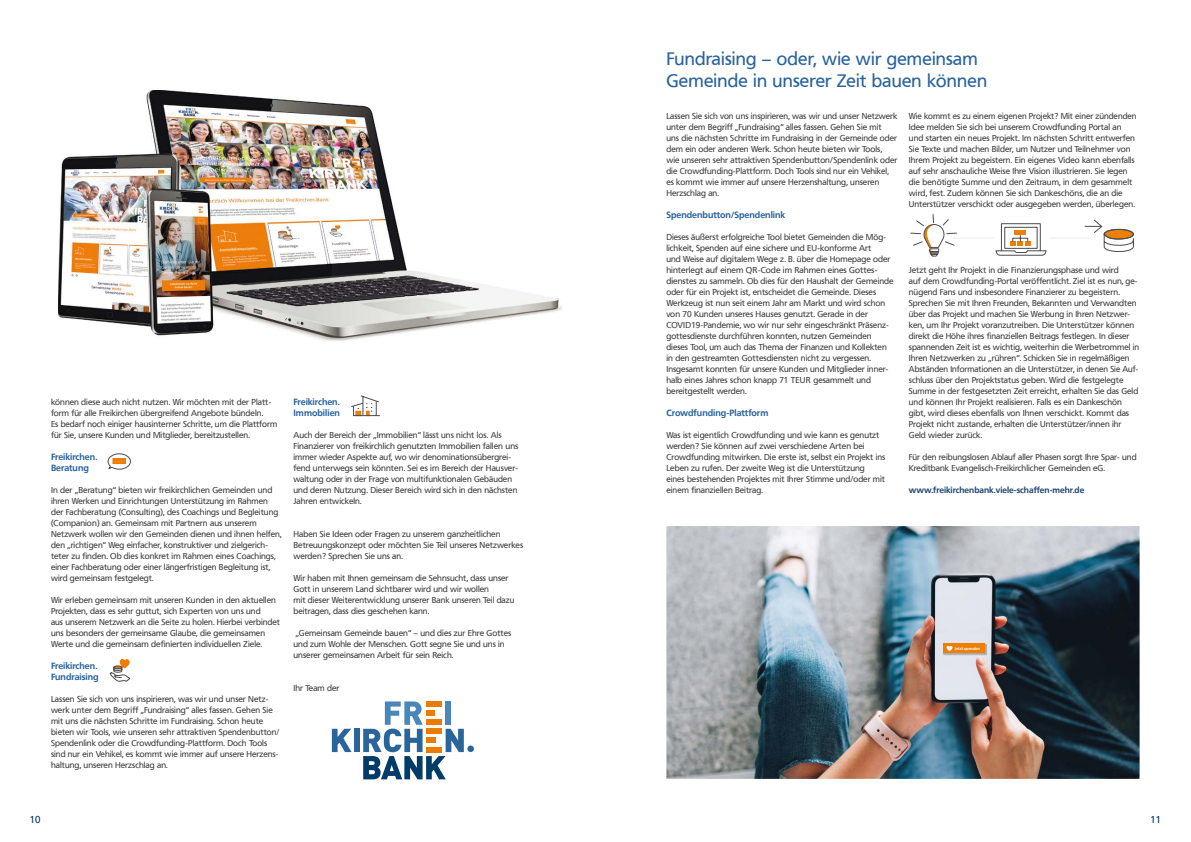
<style>
.page{position:relative;width:1191px;height:842px;background:#fff}
.page>*{position:absolute;margin:0;border:0;box-sizing:border-box;transform-origin:0 0}
.t1{font:18px/21.5px "Frutiger VR";letter-spacing:.01em;color:#2a639c}
.t2{font:10px "Frutiger VR";color:#003a64}
.t3{font:700 9px/11px "Frutiger VR";color:#2a639c}
.t4{font:8.5px/11px "Frutiger VR";color:#3e3d40}
.t5{font:700 8.5px "Frutiger VR";color:#1f4776}
.t6{font:700 4px "Frutiger VR";color:#fff}
</style>
<div class="page">
<svg style="left:332px;top:729px;width:19px;height:23px"></svg>
<div style="left:354px;top:729px;width:6px;height:23px;background:#29659b"></div>
<svg style="left:363px;top:701px;width:101px;height:78px"></svg>
<div style="left:426px;top:711px;width:9px;height:5px;background:#eb7b02"></div>
<div style="left:426px;top:701px;width:16px;height:6px;background:#eb7b02"></div>
<div style="left:426px;top:720px;width:16px;height:5px;background:#eb7b02"></div>
<div style="left:426px;top:738px;width:9px;height:5px;background:#eb7b02"></div>
<div style="left:426px;top:729px;width:16px;height:5px;background:#eb7b02"></div>
<div style="left:426px;top:747px;width:16px;height:5px;background:#eb7b02"></div>
<div style="left:467px;top:745px;width:7px;height:7px;background:#29659b;border-radius:50%"></div>
<img style="left:58px;top:90px;width:503px;height:251px">
<img style="left:666px;top:526px;width:473px;height:253px">
<img style="left:943px;top:644px;width:44px;height:11px">
<div style="left:943px;top:643px;width:42px;height:10px;background:#ee7f00"></div>
<svg style="left:946px;top:646px;width:6px;height:5px"></svg>
<svg style="left:351px;top:395px;width:29px;height:21px"></svg>
<svg style="left:110px;top:659px;width:21px;height:23px"></svg>
<svg style="left:107px;top:453px;width:24px;height:17px"></svg>
<svg style="left:910px;top:214px;width:47px;height:43px"></svg>
<svg style="left:995px;top:219px;width:139px;height:37px"></svg>
<hr style="left:1049px;top:238px;width:42px;height:1px;background:#eceded">
<hr style="left:952px;top:238px;width:42px;height:1px;background:#eceded">
<p class="t4" style="left:51px;top:397px;width:228px">können diese auch nicht nutzen. Wir möchten mit der Platt&shy;form für alle Freikirchen übergreifend Angebote bündeln.<br>Es bedarf noch einiger hausinterner Schritte, um die Plattform für Sie, unsere Kunden und Mitglieder, bereitzustellen.</p>
<p class="t3" style="left:51px;top:452px;width:48px">Freikirchen.<br>Beratung</p>
<p class="t4" style="left:51px;top:485px;width:232px">In der „Beratung“ bieten wir freikirchlichen Gemeinden und ihren Werken und Einrichtungen Unterstützung im Rahmen der Fachberatung (Consulting), des Coachings und Begleitung (Companion) an. Gemeinsam mit Partnern aus unserem Netzwerk wollen wir den Gemeinden dienen und ihnen helfen, den „richtigen“ Weg einfacher, konstruktiver und zielgerich&shy;teter zu finden. Ob dies konkret im Rahmen eines Coachings, einer Fachberatung oder einer längerfristigen Begleitung ist, wird gemeinsam festgelegt.</p>
<p class="t4" style="left:51px;top:595px;width:231px">Wir erleben gemeinsam mit unseren Kunden in den aktuellen Projekten, dass es sehr guttut, sich Experten von uns und<br>aus unserem Netzwerk an die Seite zu holen. Hierbei verbindet uns besonders der gemeinsame Glaube, die gemeinsamen Werte und die gemeinsam definierten individuellen Ziele.</p>
<p class="t3" style="left:51px;top:661px;width:49px">Freikirchen.<br>Fundraising</p>
<p class="t4" style="left:51px;top:694px;width:230px">Lassen Sie sich von uns inspirieren, was wir und unser Netz&shy;werk unter dem Begriff „Fundraising“ alles fassen. Gehen Sie mit uns die nächsten Schritte im Fundraising. Schon heute bieten wir Tools, wie unseren sehr attraktiven Spendenbutton/ Spendenlink oder die Crowdfunding-Plattform. Doch Tools sind nur ein Vehikel, es kommt wie immer auf unsere Herzens&shy;haltung, unseren Herzschlag an.</p>
<p class="t3" style="left:293px;top:397px;width:48px">Freikirchen.<br>Immobilien</p>
<p class="t4" style="left:293px;top:430px;width:226px">Auch der Bereich der „Immobilien“ lässt uns nicht los. Als Finanzierer von freikirchlich genutzten Immobilien fallen uns immer wieder Aspekte auf, wo wir denominationsübergrei&shy;fend unterwegs sein könnten. Sei es im Bereich der Hausver&shy;waltung oder in der Frage von multifunktionalen Gebäuden und deren Nutzung. Dieser Bereich wird sich in den nächsten Jahren entwickeln.</p>
<p class="t4" style="left:293px;top:529px;width:231px">Haben Sie Ideen oder Fragen zu unserem ganzheitlichen<br>Betreuungskonzept oder möchten Sie Teil unseres Netzwerkes werden? Sprechen Sie uns an.</p>
<p class="t4" style="left:293px;top:573px;width:222px">Wir haben mit Ihnen gemeinsam die Sehnsucht, dass unser Gott in unserem Land sichtbarer wird und wir wollen<br>mit dieser Weiterentwicklung unserer Bank unseren Teil dazu beitragen, dass dies geschehen kann.</p>
<p class="t4" style="left:293px;top:628px;width:219px">„Gemeinsam Gemeinde bauen“ – und dies zur Ehre Gottes und zum Wohle der Menschen. Gott segne Sie und uns in unserer gemeinsamen Arbeit für sein Reich.</p>
<p class="t4" style="left:293px;top:683px;width:48px">Ihr Team der</p>
<h1 class="t1" style="left:666px;top:49px;width:322px">Fundraising – oder, wie wir gemeinsam<br>Gemeinde in unserer Zeit bauen können</h1>
<p class="t4" style="left:666px;top:111px;width:233px">Lassen Sie sich von uns inspirieren, was wir und unser Netzwerk unter dem Begriff „Fundraising“ alles fassen. Gehen Sie mit<br>uns die nächsten Schritte im Fundraising in der Gemeinde oder dem ein oder anderen Werk. Schon heute bieten wir Tools, wie unseren sehr attraktiven Spendenbutton/Spendenlink oder die Crowdfunding-Plattform. Doch Tools sind nur ein Vehikel, es kommt wie immer auf unsere Herzenshaltung, unseren Herzschlag an.</p>
<p class="t3" style="left:666px;top:210px;width:120px">Spendenbutton/Spendenlink</p>
<p class="t4" style="left:666px;top:232px;width:229px">Dieses äußerst erfolgreiche Tool bietet Gemeinden die Mög&shy;lichkeit, Spenden auf eine sichere und EU-konforme Art<br>und Weise auf digitalem Wege z. B. über die Homepage oder hinterlegt auf einem QR-Code im Rahmen eines Gottes&shy;dienstes zu sammeln. Ob dies für den Haushalt der Gemeinde oder für ein Projekt ist, entscheidet die Gemeinde. Dieses Werkzeug ist nun seit einem Jahr am Markt und wird schon von 70 Kunden unseres Hauses genutzt. Gerade in der COVID19-Pandemie, wo wir nur sehr eingeschränkt Präsenz&shy;gottesdienste durchführen konnten, nutzen Gemeinden dieses Tool, um auch das Thema der Finanzen und Kollekten in den gestreamten Gottesdiensten nicht zu vergessen.<br>Insgesamt konnten für unsere Kunden und Mitglieder inner&shy;halb eines Jahres schon knapp 71 TEUR gesammelt und bereitgestellt werden.</p>
<p class="t3" style="left:666px;top:408px;width:103px">Crowdfunding-Plattform</p>
<p class="t4" style="left:666px;top:430px;width:220px">Was ist eigentlich Crowdfunding und wie kann es genutzt werden? Sie können auf zwei verschiedene Arten bei Crowdfunding mitwirken. Die erste ist, selbst ein Projekt ins Leben zu rufen. Der zweite Weg ist die Unterstützung eines bestehenden Projektes mit Ihrer Stimme und/oder mit einem finanziellen Beitrag.</p>
<p class="t4" style="left:909px;top:111px;width:229px">Wie kommt es zu einem eigenen Projekt? Mit einer zündenden Idee melden Sie sich bei unserem Crowdfunding Portal an und starten ein neues Projekt. Im nächsten Schritt entwerfen Sie Texte und machen Bilder, um Nutzer und Teilnehmer von Ihrem Projekt zu begeistern. Ein eigenes Video kann ebenfalls auf sehr anschauliche Weise Ihre Vision illustrieren. Sie legen die benötigte Summe und den Zeitraum, in dem gesammelt wird, fest. Zudem können Sie sich Dankeschöns, die an die Unterstützer verschickt oder ausgegeben werden, überlegen.</p>
<p class="t4" style="left:909px;top:265px;width:232px">Jetzt geht Ihr Projekt in die Finanzierungsphase und wird<br>auf dem Crowdfunding-Portal veröffentlicht. Ziel ist es nun, ge&shy;nügend Fans und insbesondere Finanzierer zu begeistern.<br>Sprechen Sie mit Ihren Freunden, Bekannten und Verwandten über das Projekt und machen Sie Werbung in Ihren Netzwer&shy;ken, um Ihr Projekt voranzutreiben. Die Unterstützer können direkt die Höhe ihres finanziellen Beitrags festlegen. In dieser spannenden Zeit ist es wichtig, weiterhin die Werbetrommel in Ihren Netzwerken zu „rühren“. Schicken Sie in regelmäßigen Abständen Informationen an die Unterstützer, in denen Sie Auf&shy;schluss über den Projektstatus geben. Wird die festgelegte Summe in der festgesetzten Zeit erreicht, erhalten Sie das Geld und können Ihr Projekt realisieren. Falls es ein Dankeschön gibt, wird dieses ebenfalls von Ihnen verschickt. Kommt das Projekt nicht zustande, erhalten die Unterstützer/innen ihr Geld wieder zurück.</p>
<p class="t4" style="left:909px;top:452px;width:229px">Für den reibungslosen Ablauf aller Phasen sorgt Ihre Spar- und<br>Kreditbank Evangelisch-Freikirchlicher Gemeinden eG.</p>
<p class="t5" style="left:909px;top:485px;width:177px">www.freikirchenbank.viele-schaffen-mehr.de</p>
<p class="t6" style="left:954px;top:646px;width:27px">Jetzt spenden</p>
<p class="t2" style="left:30px;top:814px;width:12px">10</p>
<p class="t2" style="left:1150px;top:814px;width:12px">11</p>
</div>
